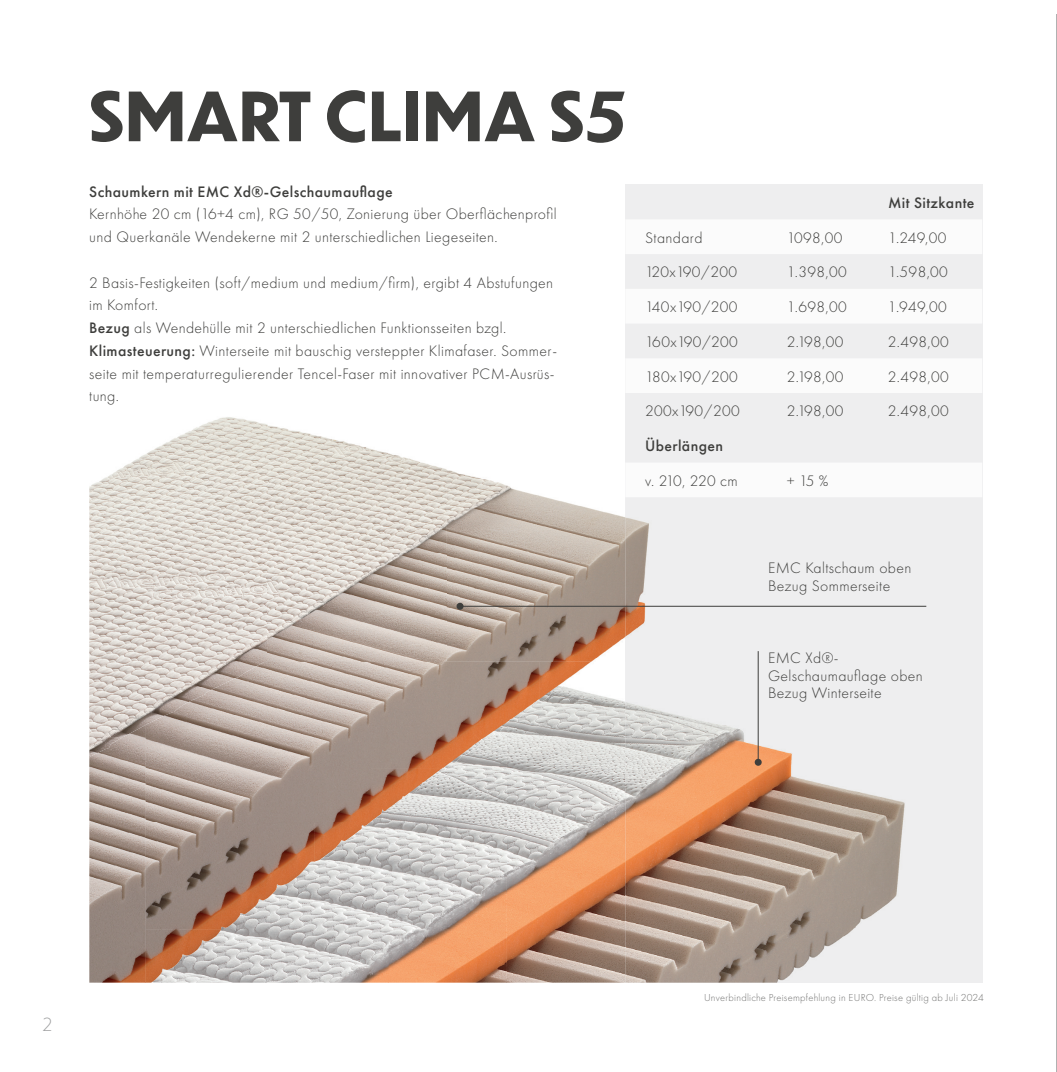
<style>
.page{position:relative;width:1057px;height:1072px;background:#fff}
.page>*{position:absolute;margin:0;border:0;box-sizing:border-box;transform-origin:0 0}
.t1{font:700 66.5px "Dunbar Tall";letter-spacing:.025em;color:#3e3e3c}
.t2{font:300 17.5px "Dunbar Tall";color:#9d9e9f}
.t3{font:300 15.75px/22.8px "Futura PT";letter-spacing:.025em;color:#3e3e3c}
.t4{font:500 15.75px "Futura PT";letter-spacing:.025em;color:#3e3e3c}
.t5{font:300 10.5px "Futura PT";letter-spacing:.025em;color:#727271}
.s1{font-weight:500}
</style>
<div class="page">
<div style="left:625px;top:185px;width:357px;height:797px;background:#eeeeef"></div>
<img style="left:507px;top:662px;width:348px;height:320px">
<img style="left:388px;top:769px;width:119px;height:213px">
<img style="left:329px;top:821px;width:59px;height:161px">
<img style="left:270px;top:861px;width:59px;height:121px">
<img style="left:221px;top:929px;width:49px;height:53px">
<img style="left:855px;top:791px;width:50px;height:137px">
<img style="left:89px;top:417px;width:357px;height:136px">
<img style="left:446px;top:469px;width:120px;height:193px">
<img style="left:566px;top:502px;width:59px;height:160px">
<img style="left:89px;top:553px;width:179px;height:172px">
<img style="left:268px;top:553px;width:179px;height:109px">
<img style="left:625px;top:517px;width:85px;height:120px">
<img style="left:145px;top:662px;width:226px;height:160px">
<img style="left:370px;top:662px;width:170px;height:107px">
<img style="left:539px;top:662px;width:57px;height:39px">
<img style="left:89px;top:725px;width:57px;height:257px">
<img style="left:370px;top:768px;width:76px;height:53px">
<img style="left:145px;top:822px;width:169px;height:107px">
<img style="left:314px;top:822px;width:56px;height:39px">
<img style="left:145px;top:929px;width:76px;height:53px">
<hr style="left:460px;top:606px;width:466px;height:1px;background:#3e3e3c">
<div style="left:456px;top:602px;width:7px;height:7px;background:#3e3e3c;border-radius:50%"></div>
<svg style="left:626px;top:220px;width:356px;height:277px"></svg>
<hr style="left:757px;top:651px;width:1px;height:111px;background:#3e3e3c">
<svg style="left:754px;top:758px;width:7px;height:7px"></svg>
<hr style="left:1056px;top:15px;width:1px;height:1056px;background:#b0b1b1">
<h1 class="t1" style="left:89px;top:67px;width:538px">SMART CLIMA S5</h1>
<p class="t4" style="left:89px;top:182px;width:305px">Schaumkern mit EMC Xd®-Gelschaumauflage</p>
<p class="t3" style="left:89px;top:203px;width:469px">Kernhöhe 20 cm (16+4 cm), RG 50/50, Zonierung über Oberflächenprofil und Querkanäle Wendekerne mit 2 unterschiedlichen Liegeseiten.</p>
<p class="t3" style="left:89px;top:271px;width:469px">2 Basis-Festigkeiten (soft/medium und medium/firm), ergibt 4 Abstufungen im Komfort.<br><span class="s1">Bezug</span> als Wendehülle mit 2 unterschiedlichen Funktionsseiten bzgl.<br><span class="s1">Klimasteuerung:</span> Winterseite mit bauschig versteppter Klimafaser. Sommer&shy;seite mit temperaturregulierender Tencel-Faser mit innovativer PCM-Ausrüs&shy;tung.</p>
<p class="t4" style="left:888px;top:193px;width:88px">Mit Sitzkante</p>
<p class="t3" style="left:645px;top:226px;width:59px">Standard</p>
<p class="t3" style="left:787px;top:226px;width:57px">1098,00</p>
<p class="t3" style="left:888px;top:226px;width:60px">1.249,00</p>
<p class="t3" style="left:645px;top:261px;width:93px">120x190/200</p>
<p class="t3" style="left:786px;top:261px;width:61px">1.398,00</p>
<p class="t3" style="left:888px;top:261px;width:61px">1.598,00</p>
<p class="t3" style="left:645px;top:296px;width:94px">140x190/200</p>
<p class="t3" style="left:786px;top:296px;width:61px">1.698,00</p>
<p class="t3" style="left:888px;top:296px;width:60px">1.949,00</p>
<p class="t3" style="left:645px;top:330px;width:94px">160x190/200</p>
<p class="t3" style="left:786px;top:330px;width:58px">2.198,00</p>
<p class="t3" style="left:888px;top:330px;width:62px">2.498,00</p>
<p class="t3" style="left:645px;top:365px;width:94px">180x190/200</p>
<p class="t3" style="left:786px;top:365px;width:58px">2.198,00</p>
<p class="t3" style="left:888px;top:365px;width:62px">2.498,00</p>
<p class="t3" style="left:645px;top:400px;width:96px">200x190/200</p>
<p class="t3" style="left:786px;top:400px;width:58px">2.198,00</p>
<p class="t3" style="left:888px;top:400px;width:62px">2.498,00</p>
<p class="t4" style="left:645px;top:436px;width:80px">Überlängen</p>
<p class="t3" style="left:645px;top:469px;width:94px">v. 210, 220 cm</p>
<p class="t3" style="left:786px;top:469px;width:43px">+ 15 %</p>
<p class="t3" style="left:768px;top:559px;width:145px;line-height:17.5px">EMC Kaltschaum oben<br>Bezug Sommerseite</p>
<p class="t3" style="left:768px;top:649px;width:156px;line-height:17.5px">EMC Xd®-<br>Gelschaumauflage oben<br>Bezug Winterseite</p>
<p class="t2" style="left:42px;top:1012px;width:11px">2</p>
<p class="t5" style="left:704px;top:991px;width:281px">Unverbindliche Preisempfehlung in EURO. Preise gültig ab Juli 2024</p>
</div>
